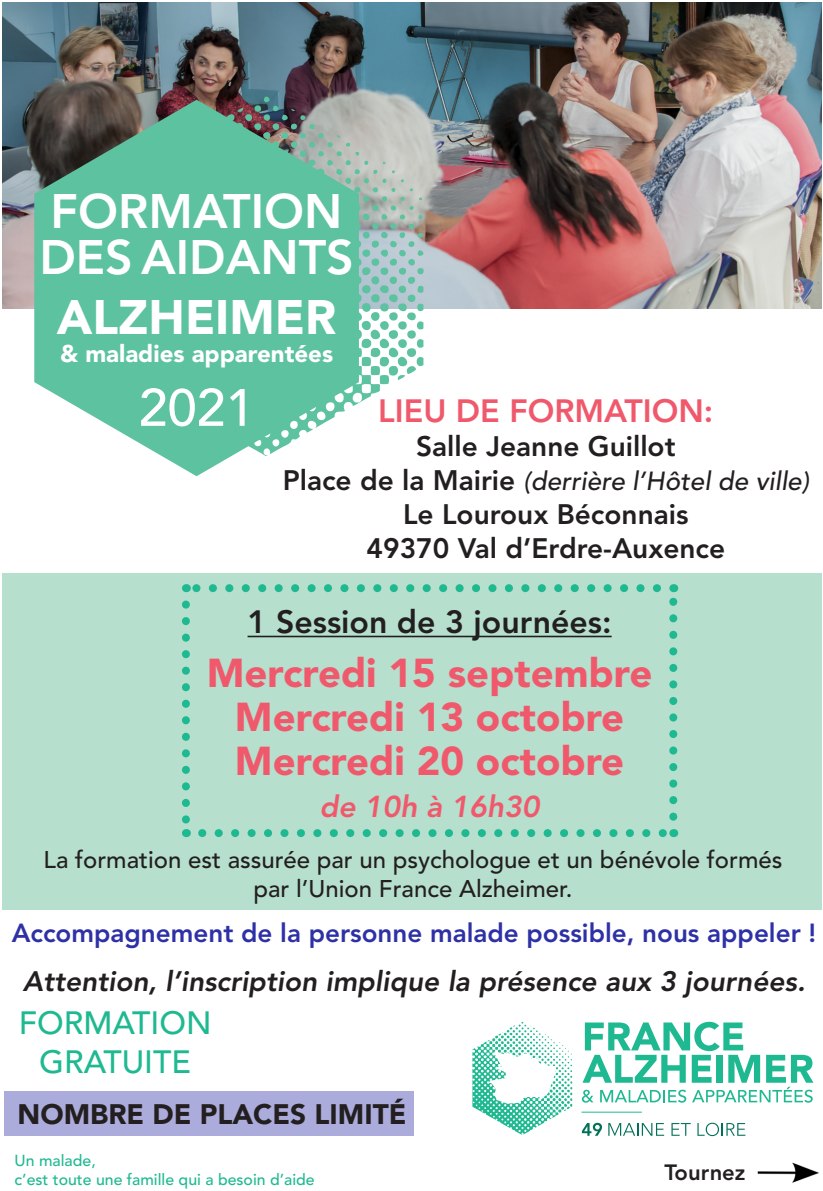
<style>
.page{position:relative;width:823px;height:1191px;background:#fff}
.page>*{position:absolute;margin:0;border:0;box-sizing:border-box;transform-origin:0 0}
.t1{font:500 52px "Avenir LT Std";color:#fff}
.t2{font:800 48px "Avenir LT Std";color:#fff}
.t3{font:900 48px "Avenir LT Std";color:#fff}
.t4{font:900 40px "Avenir LT Std";color:#f0596c}
.t5{font:800 32px "Avenir LT Std";color:#231f20}
.t6{font:500 32px "Avenir LT Std";color:#1fb991}
.t7{font:800 32px "Avenir LT Std";color:#f0596c}
.t8{font:italic 800 30px "Avenir LT Std";color:#f0596c}
.t9{font:800 28px "Avenir LT Std";color:#231f20}
.t10{font:italic 800 28px "Avenir LT Std";color:#231f20}
.t11{font:900 28px "Avenir LT Std";color:#231f20}
.t12{font:800 26px "Avenir LT Std";color:#2e30a6}
.t13{font:italic 500 26px "Avenir LT Std";color:#231f20}
.t14{font:500 24px "Avenir LT Std";color:#231f20}
.t15{font:900 24px "Avenir LT Std";color:#fff}
.t16{font:800 22px "Avenir LT Std";color:#231f20}
.t17{font:500 15.8px "Avenir LT Std";color:#1fb991}
.s1{font-weight:800;font-style:normal;font-size:28px}
</style>
<div class="page">
<div style="left:3px;top:573px;width:818px;height:336px;background:#b6dfce"></div>
<div style="left:4px;top:1091px;width:409px;height:45px;background:#abacdb"></div>
<img style="left:3px;top:2px;width:818px;height:307px">
<img style="left:757px;top:1162px;width:61px;height:20px">
<svg style="left:105px;top:91px;width:324px;height:312px"></svg>
<svg style="left:34px;top:100px;width:325px;height:376px;background:#71bda3"></svg>
<svg style="left:581px;top:1021px;width:232px;height:81px"></svg>
<svg style="left:581px;top:1122px;width:20px;height:13px"></svg>
<svg style="left:608px;top:1123px;width:55px;height:12px"></svg>
<svg style="left:671px;top:1123px;width:19px;height:12px"></svg>
<svg style="left:697px;top:1122px;width:48px;height:14px"></svg>
<hr style="left:581px;top:1111px;width:60px;height:1px;background:#1fb991">
<svg style="left:472px;top:1021px;width:101px;height:114px"></svg>
<hr style="left:247px;top:635px;width:364px;height:2px;background:#231f20">
<svg style="left:202px;top:829px;width:462px;height:8px"></svg>
<svg style="left:194px;top:584px;width:462px;height:8px"></svg>
<svg style="left:182px;top:604px;width:8px;height:233px"></svg>
<svg style="left:669px;top:584px;width:8px;height:232px"></svg>
<p class="t2" style="left:51px;top:183px;width:293px">FORMATION</p>
<p class="t2" style="left:39px;top:229px;width:316px">DES AIDANTS</p>
<p class="t3" style="left:57px;top:288px;width:281px">ALZHEIMER</p>
<p class="t15" style="left:60px;top:339px;width:274px">&amp; maladies apparentées</p>
<p class="t1" style="left:139px;top:378px;width:117px">2021</p>
<p class="t7" style="left:378px;top:392px;width:336px">LIEU DE FORMATION:</p>
<p class="t9" style="left:416px;top:430px;width:261px">Salle Jeanne Guillot</p>
<p class="t13" style="left:282px;top:466px;width:527px"><span class="s1">Place de la Mairie</span> (derrière l’Hôtel de ville)</p>
<p class="t9" style="left:403px;top:498px;width:287px">Le Louroux Béconnais</p>
<p class="t9" style="left:366px;top:532px;width:360px">49370 Val d’Erdre-Auxence</p>
<p class="t5" style="left:247px;top:603px;width:365px">1 Session de 3 journées:</p>
<p class="t4" style="left:207px;top:649px;width:447px">Mercredi 15 septembre</p>
<p class="t4" style="left:235px;top:693px;width:390px">Mercredi 13 octobre</p>
<p class="t4" style="left:235px;top:737px;width:390px">Mercredi 20 octobre</p>
<p class="t8" style="left:319px;top:789px;width:221px">de 10h à 16h30</p>
<p class="t14" style="left:43px;top:846px;width:740px">La formation est assurée par un psychologue et un bénévole formés</p>
<p class="t14" style="left:253px;top:875px;width:320px">par l’Union France Alzheimer.</p>
<p class="t12" style="left:12px;top:917px;width:805px">Accompagnement de la personne malade possible, nous appeler !</p>
<p class="t10" style="left:23px;top:964px;width:783px">Attention, l’inscription implique la présence aux 3 journées.</p>
<p class="t6" style="left:19px;top:1004px;width:194px">FORMATION</p>
<p class="t6" style="left:39px;top:1043px;width:153px">GRATUITE</p>
<p class="t11" style="left:18px;top:1097px;width:390px">NOMBRE DE PLACES LIMITÉ</p>
<p class="t17" style="left:15px;top:1151px;width:83px">Un malade,</p>
<p class="t17" style="left:15px;top:1170px;width:301px">c’est toute une famille qui a besoin d’aide</p>
<p class="t16" style="left:664px;top:1159px;width:83px">Tournez</p>
</div>
